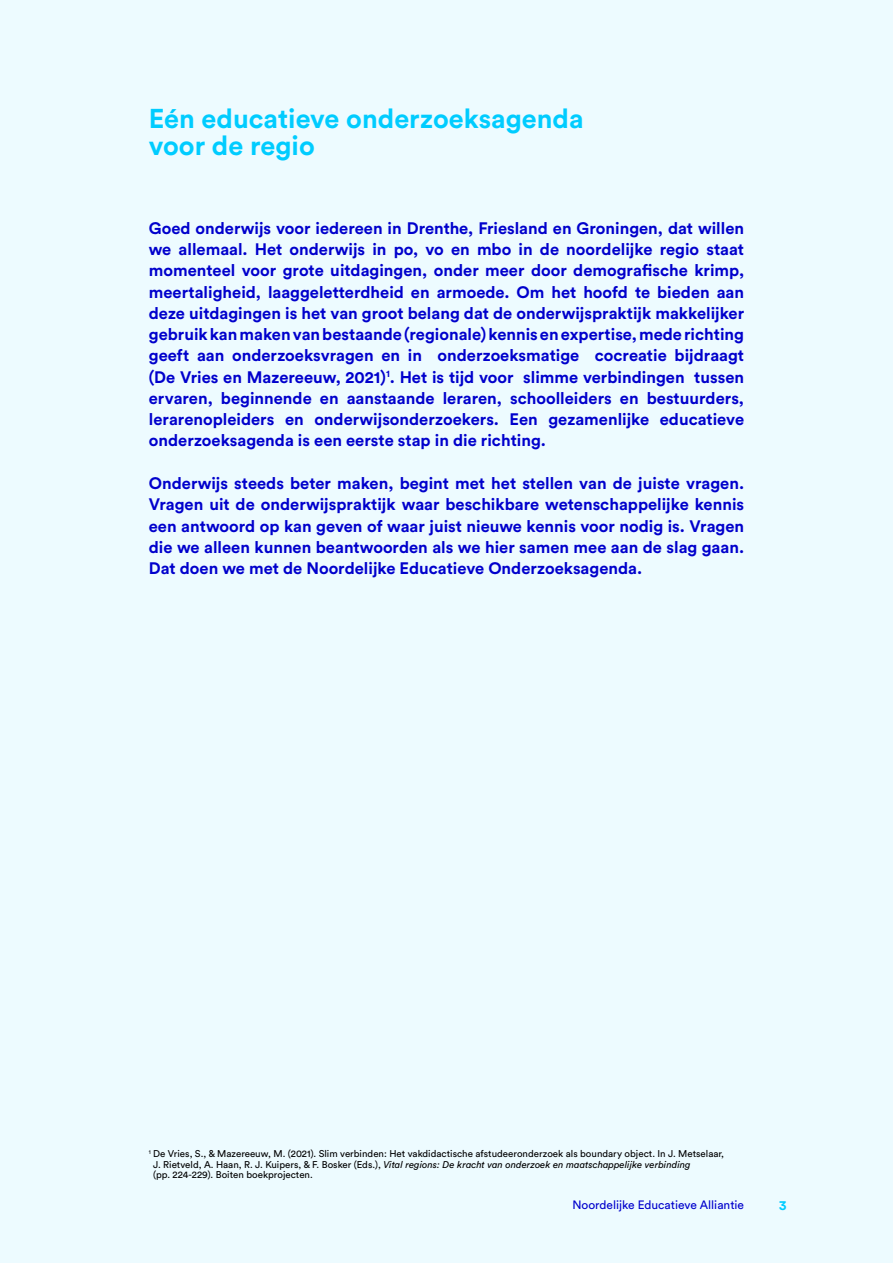
<style>
.page{position:relative;width:893px;height:1263px;background:#edfbff}
.page>*{position:absolute;margin:0;border:0;box-sizing:border-box;transform-origin:0 0}
.t1{font:700 27px/27px "Circular Std";color:#0cf}
.t2{font:700 16.5px/21.3px "Circular Std";color:#00c;text-align:justify}
.t3{font:700 13.5px "Circular Std";color:#0cf}
.t4{font:12px "Circular Std";color:#00c}
.t5{font:9.75px/10.5px "Circular Std";color:#000}
.s1{font-style:italic}
</style>
<div class="page">
<h1 class="t1" style="left:149px;top:105px;width:436px">Eén educatieve onderzoeksagenda voor de regio</h1>
<p class="t2" style="left:149px;top:217px;width:597px">Goed onderwijs voor iedereen in Drenthe, Friesland en Groningen, dat willen we allemaal. Het onderwijs in po, vo en mbo in de noordelijke regio staat momenteel voor grote uitdagingen, onder meer door demografische krimp, meertaligheid, laaggeletterdheid en armoede. Om het hoofd te bieden aan deze uitdagingen is het van groot belang dat de onderwijspraktijk makkelijker gebruik kan maken van bestaande (regionale) kennis en expertise, mede richting geeft aan onderzoeksvragen en in onderzoeksmatige cocreatie bijdraagt (De Vries en Mazereeuw, 2021)<sup>1</sup>. Het is tijd voor slimme verbindingen tussen ervaren, beginnende en aanstaande leraren, schoolleiders en bestuurders, lerarenopleiders en onderwijsonderzoekers. Een gezamenlijke educatieve onderzoeksagenda is een eerste stap in die richting.</p>
<p class="t2" style="left:149px;top:472px;width:597px">Onderwijs steeds beter maken, begint met het stellen van de juiste vragen.<br>Vragen uit de onderwijspraktijk waar beschikbare wetenschappelijke kennis een antwoord op kan geven of waar juist nieuwe kennis voor nodig is. Vragen die we alleen kunnen beantwoorden als we hier samen mee aan de slag gaan.<br>Dat doen we met de Noordelijke Educatieve Onderzoeksagenda.</p>
<p class="t5" style="left:153px;top:1148px;width:573px;text-indent:-4px"><sup>1</sup> De Vries, S., &amp; Mazereeuw, M. (2021). Slim verbinden: Het vakdidactische afstudeeronderzoek als boundary object. In J. Metselaar,<br>J. Rietveld, A. Haan, R. J. Kuipers, &amp; F. Bosker (Eds.), <span class="s1">Vital regions: De kracht van onderzoek en maatschappelijke verbinding<br></span>(pp. 224-229). Boiten boekprojecten.</p>
<p class="t4" style="left:572px;top:1197px;width:173px">Noordelijke Educatieve Alliantie</p>
<p class="t3" style="left:779px;top:1197px;width:9px">3</p>
</div>
